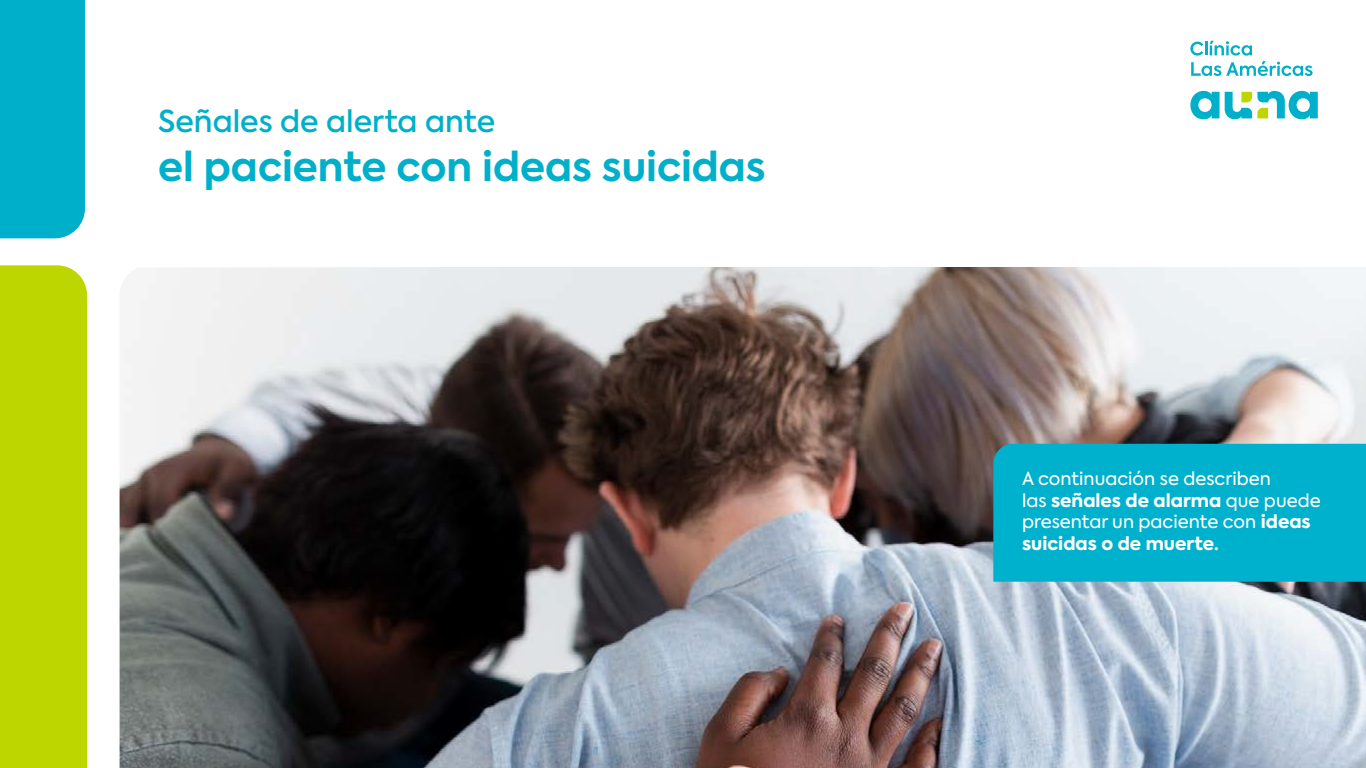
<style>
.page{position:relative;width:1366px;height:768px;background:#fff}
.page>*{position:absolute;margin:0;border:0;box-sizing:border-box;transform-origin:0 0}
.t1{font:700 40px "Axiforma";color:#00b0ca}
.t2{font:500 30px "Axiforma";color:#00b0ca}
.t3{font:18px/21.6px "Axiforma";color:#fff}
.s1{font-weight:800}
</style>
<div class="page">
<img style="left:120px;top:267px;width:1246px;height:501px">
<div style="left:0;top:265px;width:87px;height:503px;background:#bed600"></div>
<div style="left:0;top:0;width:85px;height:238px;background:#00b0ca"></div>
<svg style="left:1190px;top:91px;width:128px;height:28px"></svg>
<svg style="left:1190px;top:41px;width:123px;height:35px"></svg>
<div style="left:993px;top:444px;width:373px;height:138px;background:#00b1cd"></div>
<h2 class="t2" style="left:158px;top:101px;width:339px">Señales de alerta ante</h2>
<h1 class="t1" style="left:158px;top:139px;width:609px">el paciente con ideas suicidas</h1>
<p class="t3" style="left:1022px;top:468px;width:300px">A continuación se describen<br>las <span class="s1">señales de alarma</span> que puede presentar un paciente con <span class="s1">ideas suicidas o de muerte.</span></p>
</div>
